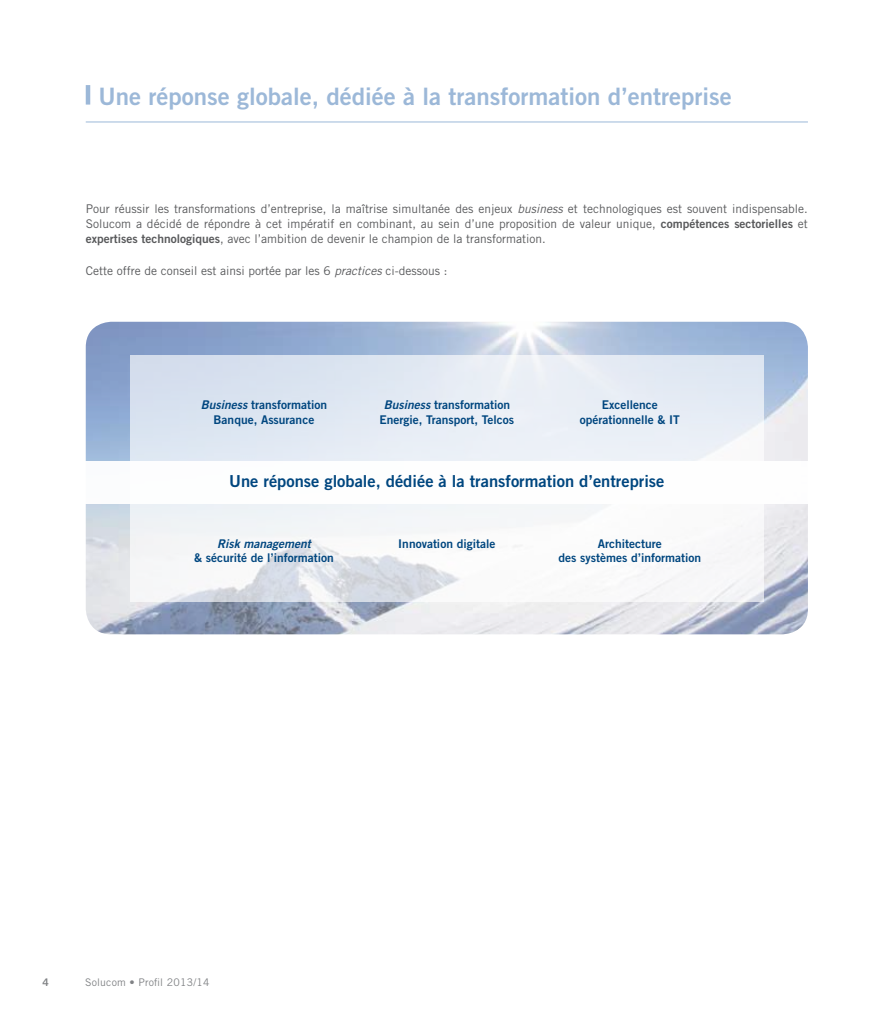
<style>
.page{position:relative;width:893px;height:1021px;background:#fff}
.page>*{position:absolute;margin:0;border:0;box-sizing:border-box;transform-origin:0 0}
.t1{font:24px "Trade Gothic LT Std Bd 2";color:#9cb8d8}
.t2{font:16.5px "Trade Gothic LT Std Bd 2";color:#00467f}
.t3{font:12px/15px "Trade Gothic LT Std";color:#58595b;text-align:justify}
.t4{font:12px/14.4px "Trade Gothic LT Std Bd 2";color:#00467f;text-align:center}
.t5{font:12px "Trade Gothic LT Std Bd 2 Obl";color:#00467f}
.t6{font:10.5px "Trade Gothic LT Std";letter-spacing:.02em;color:#808285}
.t7{font:10.5px "Trade Gothic LT Std Bd 2";color:#808285}
.s1{font-style:italic}
.s2{font-family:"Trade Gothic LT Std Bd 2"}
.s3{font-family:"Trade Gothic LT Std Bd 2 Obl"}
</style>
<div class="page">
<img style="left:86px;top:322px;width:722px;height:312px">
<svg style="left:130px;top:355px;width:634px;height:246px"></svg>
<div style="left:85px;top:461px;width:723px;height:42px;background:#fff"></div>
<hr style="left:86px;top:122px;width:722px;height:1px;background:#9cb8d8">
<hr style="left:86px;top:85px;width:4px;height:20px;background:#9cb8d8">
<h1 class="t1" style="left:99px;top:81px;width:635px">Une réponse globale, dédiée à la transformation d’entreprise</h1>
<p class="t3" style="left:86px;top:201px;width:724px">Pour réussir les transformations d’entreprise, la maîtrise simultanée des enjeux <span class="s1">business</span> et technologiques est souvent indispensable.<br>Solucom a décidé de répondre à cet impératif en combinant, au sein d’une proposition de valeur unique, <span class="s2">compétences sectorielles</span> et <span class="s2">expertises technologiques</span>, avec l’ambition de devenir le champion de la transformation.</p>
<p class="t3" style="left:86px;top:263px;width:363px">Cette offre de conseil est ainsi portée par les 6 <span class="s1">practices</span> ci-dessous :</p>
<p class="t4" style="left:201px;top:398px;width:128px"><span class="s3">Business</span> transformation<br>Banque, Assurance</p>
<p class="t4" style="left:379px;top:398px;width:136px"><span class="s3">Business</span> transformation<br>Energie, Transport, Telcos</p>
<p class="t4" style="left:580px;top:398px;width:102px">Excellence opérationnelle &amp; IT</p>
<h2 class="t2" style="left:229px;top:471px;width:437px">Une réponse globale, dédiée à la transformation d’entreprise</h2>
<p class="t5" style="left:217px;top:536px;width:95px">Risk management</p>
<p class="t4" style="left:194px;top:550px;width:141px">&amp; sécurité de l’information</p>
<p class="t4" style="left:398px;top:536px;width:99px">Innovation digitale</p>
<p class="t4" style="left:558px;top:536px;width:144px">Architecture<br>des systèmes d’information</p>
<p class="t7" style="left:43px;top:975px;width:8px">4</p>
<p class="t6" style="left:85px;top:975px;width:126px">Solucom • Profil 2013/14</p>
</div>
